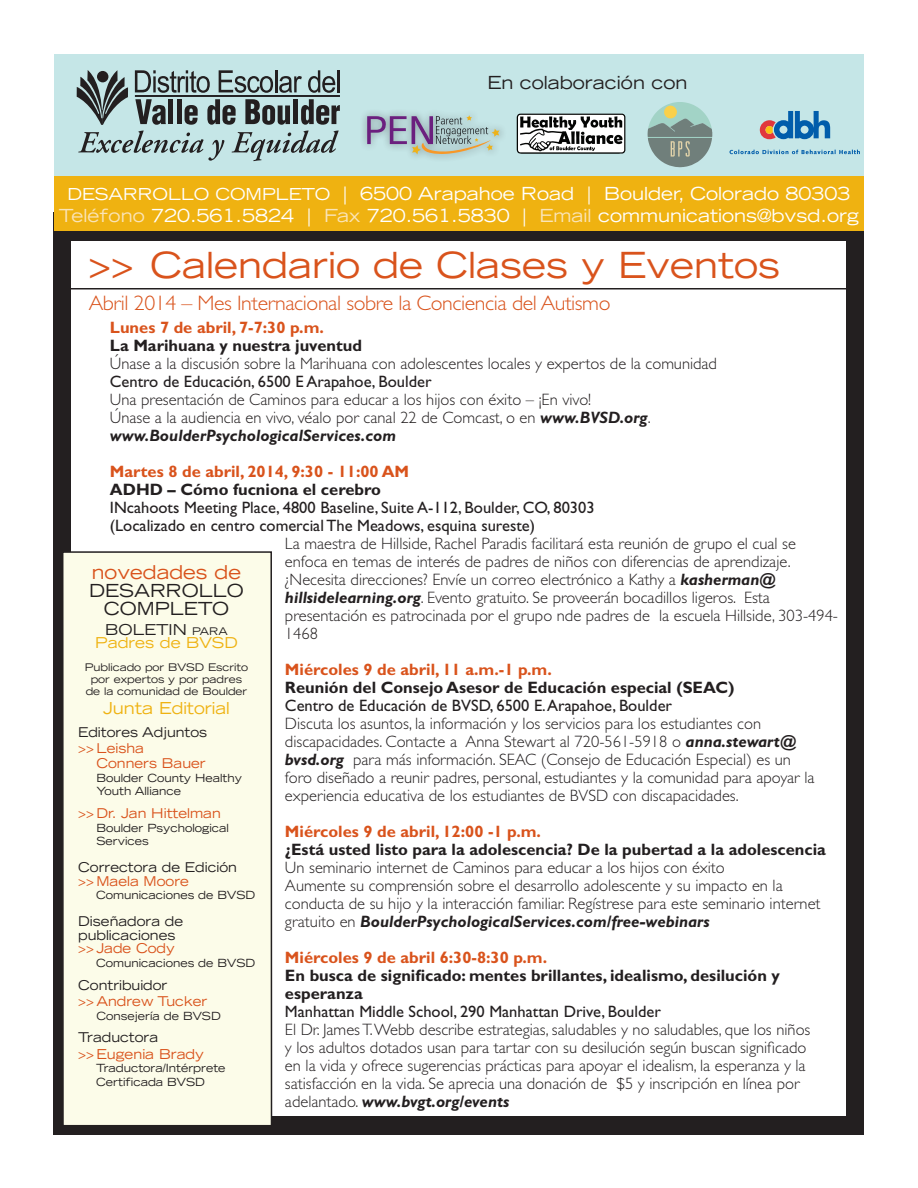
<style>
.page{position:relative;width:918px;height:1188px;background:#fff}
.page>*{position:absolute;margin:0;border:0;box-sizing:border-box;transform-origin:0 0}
.t1{font:expanded 36px "Trade Gothic LT Std";color:#d9531c}
.t2{font:300 21px "Gill Sans Std";letter-spacing:-.02em;color:#d9531c;scale:1.04 1}
.t3{font:expanded 19.05px "Trade Gothic LT Std";color:#d9531c}
.t4{font:expanded 18px/21.6px "Trade Gothic LT Std";color:#fff;text-align:center}
.t5{font:expanded 18px/18px "Trade Gothic LT Std";color:#231f20;text-align:center}
.t6{font:300 16.5px/18px "Gill Sans Std";color:#231f20}
.t7{font:16.5px/18px "Gill Sans Std";color:#231f20}
.t8{font:700 16.5px/18px "Gill Sans Std";color:#231f20}
.t9{font:700 16.5px "Gill Sans Std";color:#d9531c}
.t10{font:expanded 16.5px "Trade Gothic LT Std";color:#efb211}
.t11{font:expanded 15px/13.5px "Trade Gothic LT Std";color:#efb211;text-align:center}
.t12{font:expanded 13.65px "Trade Gothic LT Std";color:#d9531c}
.t13{font:expanded 13.5px/13.5px "Trade Gothic LT Std";color:#231f20}
.t14{font:expanded 13.5px/14.9px "Trade Gothic LT Std";color:#d9531c}
.t15{font:expanded 11.25px/13.5px "Trade Gothic LT Std";color:#231f20}
.t16{font:expanded 10.5px/12px "Trade Gothic LT Std";color:#231f20;text-align:center}
.s1{font-size:16.5px}
.s2{color:#fae4b7}
.s3{font-size:37.65px}
.s4{font-weight:700;font-style:italic}
.s5{color:#231f20}
.s6{font-size:10.5px;color:#231f20}
</style>
<div class="page">
<div style="left:54px;top:212px;width:810px;height:923px;background:#231f20"></div>
<div style="left:71px;top:246px;width:775px;height:870px;background:#fff"></div>
<div style="left:54px;top:54px;width:810px;height:158px;background:#c5e6e7"></div>
<div style="left:54px;top:176px;width:810px;height:55px;background:#efb211"></div>
<div style="left:72px;top:241px;width:774px;height:850px;background:#fff"></div>
<hr style="left:63px;top:288px;width:792px;height:2px;background:#231f20">
<svg style="left:77px;top:70px;width:263px;height:91px"></svg>
<div style="left:63px;top:552px;width:209px;height:574px;background:#fcfce9"></div>
<div style="left:62px;top:551px;width:210px;height:575px;border:2px solid #231f20"></div>
<div style="left:360px;top:109px;width:147px;height:54px;background:#231f20;opacity:.44"></div>
<svg style="left:367px;top:115px;width:132px;height:39px"></svg>
<svg style="left:517px;top:114px;width:108px;height:40px;background:#a1a1a1"></svg>
<svg style="left:648px;top:102px;width:64px;height:65px"></svg>
<svg style="left:814px;top:111px;width:16px;height:27px"></svg>
<div style="left:774px;top:120px;width:19px;height:19px;border:5px solid #015dab;border-radius:50%"></div>
<div style="left:795px;top:120px;width:19px;height:19px;border:5px solid #015dab;border-radius:50%"></div>
<svg style="left:788px;top:111px;width:12px;height:27px"></svg>
<svg style="left:760px;top:120px;width:16px;height:19px"></svg>
<svg style="left:730px;top:150px;width:130px;height:4px"></svg>
<p class="t5" style="left:487px;top:73px;width:202px">En colaboración con</p>
<p class="t4" style="left:59px;top:183px;width:802px"><span class="s1">DESARROLLO COMPLETO</span> | 6500 Arapahoe Road | Boulder, Colorado 80303<br><span class="s2">Teléfono</span> 720.561.5824 | <span class="s2">Fax</span> 720.561.5830 | <span class="s2">Email</span> communications@bvsd.org</p>
<h1 class="t1" style="left:88px;top:241px;width:693px"><span class="s3">&gt;&gt;</span> Calendario de Clases y Eventos</h1>
<p class="t2" style="left:89px;top:291px;width:503px">Abril 2014 – Mes Internacional sobre la Conciencia del Autismo</p>
<p class="t9" style="left:110px;top:318px;width:216px">Lunes 7 de abril, 7-7:30 p.m.</p>
<p class="t8" style="left:110px;top:336px;width:254px">La Marihuana y nuestra juventud</p>
<p class="t6" style="left:110px;top:355px;width:609px">Únase a la discusión sobre la Marihuana con adolescentes locales y expertos de la comunidad</p>
<p class="t7" style="left:110px;top:373px;width:323px">Centro de Educación, 6500 E Arapahoe, Boulder</p>
<p class="t6" style="left:110px;top:391px;width:542px">Una presentación de Caminos para educar a los hijos con éxito – ¡En vivo!<br>Únase a la audiencia en vivo, véalo por canal 22 de Comcast, o en <span class="s4">www.BVSD.org</span>. <span class="s4">www.BoulderPsychologicalServices.com</span></p>
<p class="t9" style="left:110px;top:462px;width:301px">Martes 8 de abril, 2014, 9:30 - 11:00 AM</p>
<p class="t8" style="left:110px;top:481px;width:273px">ADHD – Cómo fucniona el cerebro</p>
<p class="t7" style="left:110px;top:499px;width:486px">INcahoots Meeting Place, 4800 Baseline, Suite A-112, Boulder, CO, 80303 (Localizado en centro comercial The Meadows, esquina sureste)</p>
<p class="t6" style="left:285px;top:535px;width:555px">La maestra de Hillside, Rachel Paradis facilitará esta reunión de grupo el cual se enfoca en temas de interés de padres de niños con diferencias de aprendizaje. ¿Necesita direcciones? Envíe un correo electrónico a Kathy a <span class="s4">kasherman@ hillsidelearning.org</span>. Evento gratuito. Se proveerán bocadillos ligeros. Esta presentación es patrocinada por el grupo nde padres de la escuela Hillside, 303-494- 1468</p>
<p class="t9" style="left:285px;top:660px;width:268px">Miércoles 9 de abril, 11 a.m.-1 p.m.</p>
<p class="t8" style="left:285px;top:679px;width:451px">Reunión del Consejo Asesor de Educación especial (SEAC)</p>
<p class="t7" style="left:285px;top:697px;width:389px">Centro de Educación de BVSD, 6500 E. Arapahoe, Boulder</p>
<p class="t6" style="left:285px;top:715px;width:531px">Discuta los asuntos, la información y los servicios para los estudiantes con discapacidades. Contacte a Anna Stewart al 720-561-5918 o <span class="s4">anna.stewart@ bvsd.org</span> para más información. SEAC (Consejo de Educación Especial) es un foro diseñado a reunir padres, personal, estudiantes y la comunidad para apoyar la experiencia educativa de los estudiantes de BVSD con discapacidades.</p>
<p class="t9" style="left:285px;top:822px;width:258px">Miércoles 9 de abril, 12:00 -1 p.m.</p>
<p class="t8" style="left:285px;top:841px;width:543px">¿Está usted listo para la adolescencia? De la pubertad a la adolescencia</p>
<p class="t6" style="left:285px;top:859px;width:537px">Un seminario internet de Caminos para educar a los hijos con éxito<br>Aumente su comprensión sobre el desarrollo adolescente y su impacto en la conducta de su hijo y la interacción familiar. Regístrese para este seminario internet gratuito en <span class="s4">BoulderPsychologicalServices.com/free-webinars</span></p>
<p class="t9" style="left:285px;top:948px;width:264px">Miércoles 9 de abril 6:30-8:30 p.m.</p>
<p class="t8" style="left:285px;top:967px;width:497px">En busca de significado: mentes brillantes, idealismo, desilución y esperanza</p>
<p class="t7" style="left:285px;top:1003px;width:378px">Manhattan Middle School, 290 Manhattan Drive, Boulder</p>
<p class="t6" style="left:285px;top:1021px;width:527px">El Dr. James T. Webb describe estrategias, saludables y no saludables, que los niños y los adultos dotados usan para tartar con su desilución según buscan significado en la vida y ofrece sugerencias prácticas para apoyar el idealism, la esperanza y la satisfacción en la vida. Se aprecia una donación de $5 y inscripción en línea por adelantado. <span class="s4">www.bvgt.org/events</span></p>
<p class="t3" style="left:92px;top:560px;width:151px">novedades de</p>
<p class="t5" style="left:89px;top:581px;width:156px">DESARROLLO<br>COMPLETO</p>
<p class="t11" style="left:95px;top:622px;width:144px"><span class="s5">BOLETIN</span> <span class="s6">PARA<br></span>Padres de BVSD</p>
<p class="t16" style="left:85px;top:661px;width:165px">Publicado por BVSD Escrito por expertos y por padres de la comunidad de Boulder</p>
<p class="t10" style="left:103px;top:698px;width:128px">Junta Editorial</p>
<p class="t13" style="left:78px;top:725px;width:131px">Editores Adjuntos</p>
<p class="t14" style="left:96px;top:741px;width:111px;text-indent:-18px">&gt;&gt; Leisha<br>Conners Bauer</p>
<p class="t15" style="left:96px;top:771px;width:147px">Boulder County Healthy<br>Youth Alliance</p>
<p class="t14" style="left:78px;top:805px;width:144px">&gt;&gt; Dr. Jan Hittelman</p>
<p class="t15" style="left:96px;top:821px;width:134px">Boulder Psychological<br>Services</p>
<p class="t13" style="left:78px;top:860px;width:160px">Correctora de Edición</p>
<p class="t14" style="left:78px;top:873px;width:112px">&gt;&gt; Maela Moore</p>
<p class="t15" style="left:96px;top:888px;width:161px">Comunicaciones de BVSD</p>
<p class="t13" style="left:78px;top:914px;width:106px">Diseñadora de publicaciones</p>
<p class="t14" style="left:78px;top:941px;width:98px">&gt;&gt; Jade Cody</p>
<p class="t15" style="left:96px;top:956px;width:161px">Comunicaciones de BVSD</p>
<p class="t13" style="left:78px;top:978px;width:91px">Contribuidor</p>
<p class="t14" style="left:78px;top:993px;width:131px">&gt;&gt; Andrew Tucker</p>
<p class="t15" style="left:96px;top:1008px;width:126px">Consejería de BVSD</p>
<p class="t13" style="left:78px;top:1030px;width:81px">Traductora</p>
<p class="t12" style="left:78px;top:1045px;width:127px">&gt;&gt; Eugenia Brady</p>
<p class="t15" style="left:96px;top:1061px;width:131px">Traductora/Intérprete<br>Certificada BVSD</p>
</div>
